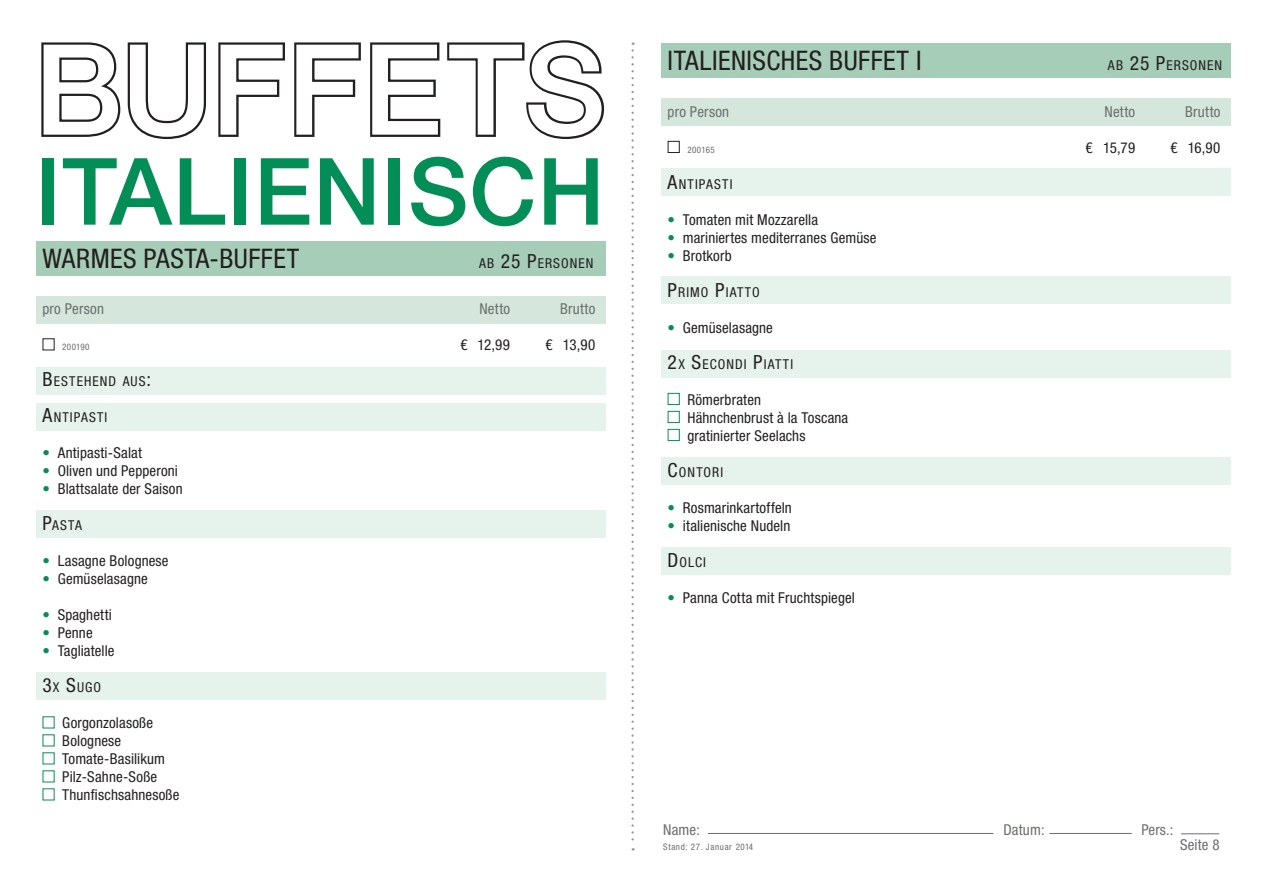
<style>
.page{position:relative;width:1263px;height:893px;background:#fff}
.page>*{position:absolute;margin:0;border:0;box-sizing:border-box;transform-origin:0 0}
.t1{font:500 126px "Helvetica Neue";color:#fff}
.t2{font:500 93px "Helvetica Neue";letter-spacing:.01em;color:#048e57}
.t3{font:condensed 27px "Helvetica Neue LT Std";letter-spacing:.015em;color:#231f20}
.t4{font:condensed 15px/18px "Helvetica Neue LT Std";letter-spacing:.01em;color:#231f20}
.t5{font:condensed 15px "Helvetica Neue LT Std";letter-spacing:.015em;color:#6c6d70}
.t6{font:condensed 13.65px "Helvetica Neue LT Std";letter-spacing:.08em;color:#231f20}
.t7{font:condensed 9px "Helvetica Neue LT Std";letter-spacing:.07em;color:#6c6d70}
.t8{font:condensed 9px "Helvetica Neue LT Std";letter-spacing:.05em;color:#6c6d70}
.s1{font-size:19.5px}
.s2{color:#048e57}
</style>
<div class="page">
<hr style="left:708px;top:833px;width:285px;height:1px;background:#6c6d70">
<hr style="left:1049px;top:833px;width:83px;height:1px;background:#6c6d70">
<hr style="left:1181px;top:833px;width:38px;height:1px;background:#6c6d70">
<svg style="left:631px;top:43px;width:3px;height:807px"></svg>
<svg style="left:41px;top:42px;width:166px;height:97px"></svg>
<svg style="left:218px;top:40px;width:387px;height:99px"></svg>
<div style="left:36px;top:297px;width:570px;height:27px;background:#d5e7dc"></div>
<div style="left:36px;top:367px;width:570px;height:27px;background:#e6f2ec"></div>
<div style="left:36px;top:403px;width:570px;height:28px;background:#e6f2ec"></div>
<div style="left:36px;top:510px;width:570px;height:28px;background:#e6f2ec"></div>
<div style="left:36px;top:672px;width:570px;height:27px;background:#e6f2ec"></div>
<div style="left:36px;top:241px;width:570px;height:34px;background:#a6cdb7"></div>
<div style="left:661px;top:98px;width:570px;height:28px;background:#d5e7dc"></div>
<div style="left:661px;top:168px;width:570px;height:28px;background:#e6f2ec"></div>
<div style="left:661px;top:350px;width:570px;height:28px;background:#e6f2ec"></div>
<div style="left:661px;top:276px;width:570px;height:27px;background:#e6f2ec"></div>
<div style="left:661px;top:547px;width:570px;height:28px;background:#e6f2ec"></div>
<div style="left:661px;top:458px;width:570px;height:27px;background:#e6f2ec"></div>
<div style="left:661px;top:43px;width:570px;height:34px;background:#a6cdb7"></div>
<div style="left:668px;top:141px;width:12px;height:12px;border:1px solid #231f20"></div>
<div style="left:668px;top:393px;width:12px;height:12px;border:1px solid #048e57"></div>
<div style="left:668px;top:411px;width:12px;height:12px;border:1px solid #048e57"></div>
<div style="left:668px;top:429px;width:12px;height:12px;border:1px solid #048e57"></div>
<h1 class="t1" style="left:34px;top:14px;width:167px">BUFFETS</h1>
<h2 class="t2" style="left:35px;top:136px;width:571px">ITALIENISCH</h2>
<h3 class="t3" style="left:43px;top:243px;width:36px">Warmes</h3>
<h3 class="t3" style="left:144px;top:243px;width:27px">Pasta</h3>
<h3 class="t3" style="left:210px;top:243px;width:39px">-Buffet</h3>
<p class="t6" style="left:479px;top:255px;width:116px">AB <span class="s1">25 P</span>ERSONEN</p>
<p class="t5" style="left:43px;top:300px;width:63px">pro Person</p>
<p class="t5" style="left:479px;top:300px;width:32px">Netto</p>
<p class="t5" style="left:560px;top:300px;width:37px">Brutto</p>
<p class="t8" style="left:62px;top:342px;width:29px">200190</p>
<p class="t4" style="left:460px;top:336px;width:51px">€ 12,99</p>
<p class="t4" style="left:545px;top:336px;width:51px">€ 13,90</p>
<p class="t6" style="left:43px;top:374px;width:110px"><span class="s1">B</span>ESTEHEND AUS<span class="s1">:</span></p>
<p class="t6" style="left:43px;top:410px;width:66px"><span class="s1">A</span>NTIPASTI</p>
<p class="t4" style="left:43px;top:444px;width:101px"><span class="s2">•</span> Antipasti-Salat</p>
<p class="t4" style="left:43px;top:462px;width:137px"><span class="s2">•</span> Oliven und Pepperoni</p>
<p class="t4" style="left:43px;top:480px;width:142px"><span class="s2">•</span> Blattsalate der Saison</p>
<p class="t6" style="left:43px;top:518px;width:41px"><span class="s1">P</span>ASTA</p>
<p class="t4" style="left:43px;top:552px;width:128px"><span class="s2">•</span> Lasagne Bolognese</p>
<p class="t4" style="left:43px;top:570px;width:107px"><span class="s2">•</span> Gemüselasagne</p>
<p class="t4" style="left:43px;top:606px;width:71px"><span class="s2">•</span> Spaghetti</p>
<p class="t4" style="left:43px;top:624px;width:52px"><span class="s2">•</span> Penne</p>
<p class="t4" style="left:43px;top:642px;width:73px"><span class="s2">•</span> Tagliatelle</p>
<p class="t6" style="left:43px;top:680px;width:60px"><span class="s1">3</span>X <span class="s1">S</span>UGO</p>
<p class="t4" style="left:62px;top:714px;width:119px">Gorgonzolasoße<br>Bolognese<br>Tomate-Basilikum<br>Pilz-Sahne-Soße<br>Thunfischsahnesoße</p>
<h3 class="t3" style="left:668px;top:45px;width:58px">Italienisches</h3>
<h3 class="t3" style="left:829px;top:45px;width:29px">Buffet</h3>
<h3 class="t3" style="left:916px;top:45px;width:7px">I</h3>
<p class="t6" style="left:1108px;top:58px;width:116px">AB <span class="s1">25 P</span>ERSONEN</p>
<p class="t5" style="left:668px;top:103px;width:63px">pro Person</p>
<p class="t5" style="left:1104px;top:103px;width:32px">Netto</p>
<p class="t5" style="left:1185px;top:103px;width:37px">Brutto</p>
<p class="t8" style="left:687px;top:145px;width:29px">200165</p>
<p class="t4" style="left:1085px;top:139px;width:51px">€ 15,79</p>
<p class="t4" style="left:1170px;top:139px;width:51px">€ 16,90</p>
<p class="t6" style="left:668px;top:176px;width:66px"><span class="s1">A</span>NTIPASTI</p>
<p class="t4" style="left:668px;top:211px;width:152px"><span class="s2">•</span> Tomaten mit Mozzarella</p>
<p class="t4" style="left:668px;top:229px;width:210px"><span class="s2">•</span> mariniertes mediterranes Gemüse</p>
<p class="t4" style="left:668px;top:247px;width:66px"><span class="s2">•</span> Brotkorb</p>
<p class="t6" style="left:668px;top:284px;width:94px"><span class="s1">P</span>RIMO <span class="s1">P</span>IATTO</p>
<p class="t4" style="left:668px;top:319px;width:107px"><span class="s2">•</span> Gemüselasagne</p>
<p class="t6" style="left:668px;top:356px;width:127px"><span class="s1">2</span>X <span class="s1">S</span>ECONDI <span class="s1">P</span>IATTI</p>
<p class="t4" style="left:687px;top:391px;width:162px">Römerbraten<br>Hähnchenbrust à la Toscana gratinierter Seelachs</p>
<p class="t6" style="left:668px;top:464px;width:57px"><span class="s1">C</span>ONTORI</p>
<p class="t4" style="left:668px;top:499px;width:126px"><span class="s2">•</span> Rosmarinkartoffeln</p>
<p class="t4" style="left:668px;top:517px;width:124px"><span class="s2">•</span> italienische Nudeln</p>
<p class="t6" style="left:668px;top:554px;width:40px"><span class="s1">D</span>OLCI</p>
<p class="t4" style="left:668px;top:589px;width:189px"><span class="s2">•</span> Panna Cotta mit Fruchtspiegel</p>
<p class="t5" style="left:663px;top:820px;width:38px">Name:</p>
<p class="t5" style="left:1003px;top:820px;width:43px">Datum:</p>
<p class="t5" style="left:1141px;top:820px;width:34px">Pers.:</p>
<p class="t7" style="left:663px;top:842px;width:92px">Stand: 27. Januar 2014</p>
<p class="t5" style="left:1180px;top:836px;width:41px">Seite 8</p>
</div>
